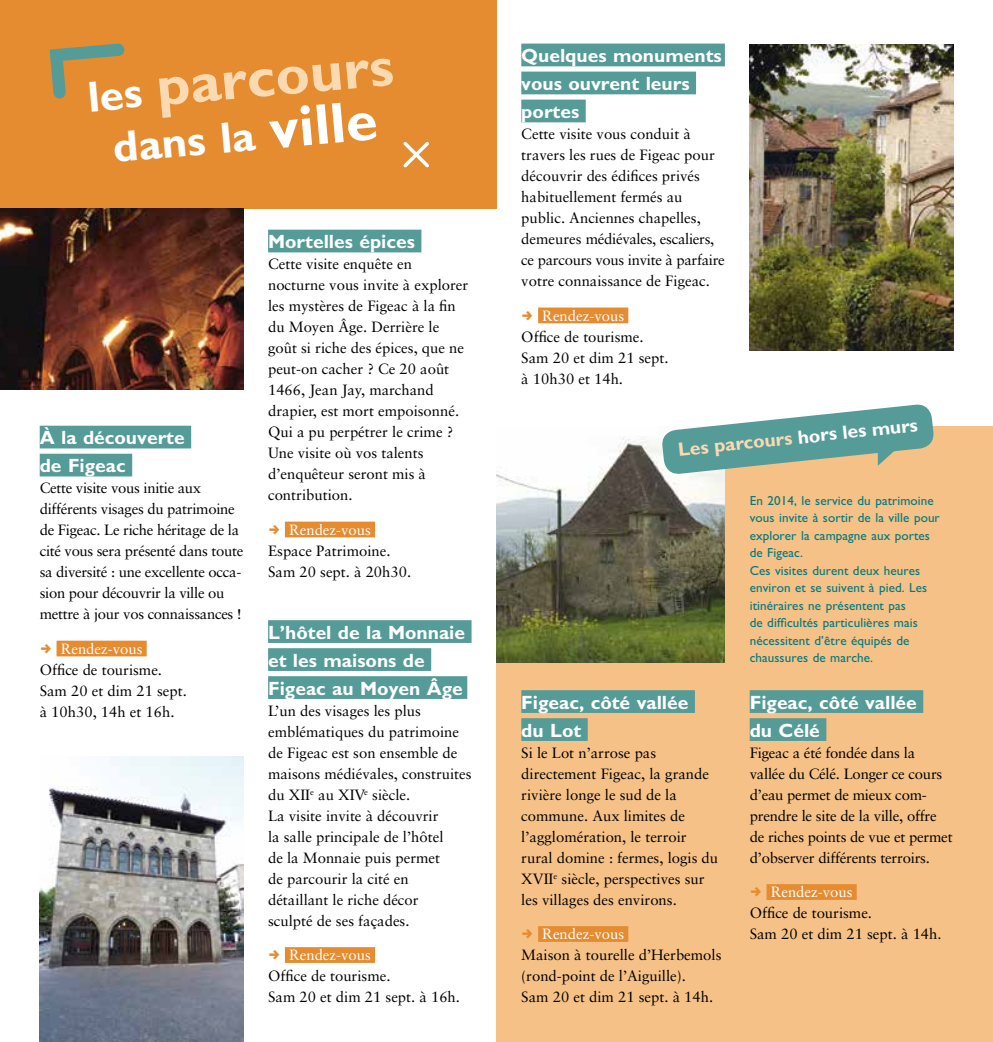
<style>
.page{position:relative;width:993px;height:1042px;background:#fff}
.page>*{position:absolute;margin:0;border:0;box-sizing:border-box;transform-origin:0 0}
.t1{font:700 57.75px "M Gill Sans";color:#fbdab2}
.t2{font:700 43.75px "M Gill Sans";color:#fff}
.t3{font:700 19.25px/28px "M Gill Sans";color:#fff}
.t4{font:700 19.25px "Gill Sans";color:#fbdab2}
.t5{font:14.88px/21px "Sabon";color:#000}
.t6{font:14.88px/21px "Sabon";letter-spacing:-.02em;color:#000}
.t7{font:14.88px "Sabon";color:#fff}
.t8{font:13.12px/17.5px "M Gill Sans";letter-spacing:.005em;color:#007981}
.s1{font-size:43.75px;color:#fff}
.s2{font-size:57.75px}
.s3{color:#fff}
</style>
<div class="page">
<div style="left:0;top:0;width:496px;height:208px;background:#e58b30"></div>
<div style="left:496px;top:427px;width:496px;height:615px;background:#f5c186"></div>
<img style="left:749px;top:45px;width:203px;height:306px">
<img style="left:39px;top:756px;width:204px;height:286px">
<img style="left:0;top:208px;width:243px;height:182px">
<img style="left:496px;top:427px;width:228px;height:235px">
<svg style="left:49px;top:43px;width:76px;height:56px"></svg>
<div style="left:268px;top:230px;width:153px;height:22px;background:#559b98"></div>
<div style="left:285px;top:521px;width:90px;height:16px;background:#e58b30"></div>
<div style="left:749px;top:690px;width:173px;height:23px;background:#559b98"></div>
<div style="left:749px;top:718px;width:77px;height:23px;background:#559b98"></div>
<div style="left:766px;top:884px;width:90px;height:16px;background:#e58b30"></div>
<div style="left:521px;top:690px;width:173px;height:23px;background:#559b98"></div>
<div style="left:521px;top:718px;width:66px;height:23px;background:#559b98"></div>
<div style="left:538px;top:926px;width:90px;height:16px;background:#e58b30"></div>
<div style="left:40px;top:426px;width:151px;height:22px;background:#559b98"></div>
<div style="left:40px;top:454px;width:92px;height:22px;background:#559b98"></div>
<div style="left:56px;top:641px;width:91px;height:15px;background:#e58b30"></div>
<div style="left:268px;top:620px;width:203px;height:23px;background:#559b98"></div>
<div style="left:268px;top:648px;width:163px;height:23px;background:#559b98"></div>
<div style="left:268px;top:676px;width:199px;height:23px;background:#559b98"></div>
<div style="left:285px;top:947px;width:90px;height:16px;background:#e58b30"></div>
<div style="left:521px;top:44px;width:203px;height:22px;background:#559b98"></div>
<div style="left:521px;top:72px;width:174px;height:22px;background:#559b98"></div>
<div style="left:521px;top:100px;width:64px;height:22px;background:#559b98"></div>
<div style="left:538px;top:307px;width:90px;height:16px;background:#e58b30"></div>
<svg style="left:403px;top:141px;width:26px;height:27px"></svg>
<svg style="left:660px;top:404px;width:274px;height:71px"></svg>
<h1 class="t1" style="left:84px;top:60px;width:308px;rotate:-5deg"><span class="s1">les</span> parcours</h1>
<h2 class="t2" style="left:111px;top:123px;width:267px;rotate:-5deg">dans la <span class="s2">ville</span></h2>
<p class="t3" style="left:40px;top:424px;width:146px">À la découverte de Figeac</p>
<p class="t6" style="left:40px;top:477px;width:205px">Cette visite vous initie aux différents visages du patrimoine de Figeac. Le riche héritage de la cité vous sera présenté dans toute sa diversité : une excellente occa&shy;sion pour découvrir la ville ou mettre à jour vos connaissances !</p>
<p class="t7" style="left:61px;top:640px;width:83px">Rendez-vous</p>
<p class="t5" style="left:40px;top:659px;width:149px">Office de tourisme.<br>Sam 20 et dim 21 sept. à 10h30, 14h et 16h.</p>
<p class="t3" style="left:268px;top:228px;width:148px">Mortelles épices</p>
<p class="t5" style="left:268px;top:253px;width:202px">Cette visite enquête en nocturne vous invite à explorer les mystères de Figeac à la fin du Moyen Âge. Derrière le goût si riche des épices, que ne peut-on cacher ? Ce 20 août<br>1466, Jean Jay, marchand drapier, est mort empoisonné.<br>Qui a pu perpétrer le crime ?<br>Une visite où vos talents d’enquêteur seront mis à contribution.</p>
<p class="t7" style="left:289px;top:521px;width:83px">Rendez-vous</p>
<p class="t5" style="left:268px;top:540px;width:145px">Espace Patrimoine.<br>Sam 20 sept. à 20h30.</p>
<p class="t3" style="left:268px;top:618px;width:198px">L’hôtel de la Monnaie et les maisons de<br>Figeac au Moyen Âge</p>
<p class="t5" style="left:268px;top:700px;width:205px">L’un des visages les plus emblématiques du patrimoine de Figeac est son ensemble de maisons médiévales, construites du XII<sup>e</sup> au XIV<sup>e</sup> siècle.<br>La visite invite à découvrir<br>la salle principale de l’hôtel<br>de la Monnaie puis permet<br>de parcourir la cité en détaillant le riche décor<br>sculpté de ses façades.</p>
<p class="t7" style="left:289px;top:946px;width:83px">Rendez-vous</p>
<p class="t5" style="left:268px;top:965px;width:193px">Office de tourisme.<br>Sam 20 et dim 21 sept. à 16h.</p>
<p class="t3" style="left:521px;top:42px;width:202px">Quelques monuments vous ouvrent leurs portes</p>
<p class="t5" style="left:521px;top:123px;width:205px">Cette visite vous conduit à travers les rues de Figeac pour découvrir des édifices privés habituellement fermés au public. Anciennes chapelles, demeures médiévales, escaliers, ce parcours vous invite à parfaire votre connaissance de Figeac.</p>
<p class="t7" style="left:542px;top:307px;width:83px">Rendez-vous</p>
<p class="t5" style="left:521px;top:326px;width:149px">Office de tourisme.<br>Sam 20 et dim 21 sept. à 10h30 et 14h.</p>
<p class="t4" style="left:676px;top:438px;width:242px;rotate:-6deg">Les parcours <span class="s3">hors les murs</span></p>
<p class="t3" style="left:521px;top:688px;width:169px">Figeac, côté vallée du Lot</p>
<p class="t5" style="left:521px;top:742px;width:198px">Si le Lot n’arrose pas directement Figeac, la grande rivière longe le sud de la commune. Aux limites de l’agglomération, le terroir rural domine : fermes, logis du<br>XVII<sup>e</sup> siècle, perspectives sur les villages des environs.</p>
<p class="t7" style="left:542px;top:925px;width:83px">Rendez-vous</p>
<p class="t5" style="left:521px;top:944px;width:202px">Maison à tourelle d’Herbemols (rond-point de l’Aiguille).<br>Sam 20 et dim 21 sept. à 14h.</p>
<p class="t8" style="left:749px;top:492px;width:191px">En 2014, le service du patrimoine vous invite à sortir de la ville pour explorer la campagne aux portes de Figeac.<br>Ces visites durent deux heures environ et se suivent à pied. Les itinéraires ne présentent pas<br>de difficultés particulières mais nécessitent d’être équipés de chaussures de marche.</p>
<p class="t3" style="left:749px;top:688px;width:169px">Figeac, côté vallée du Célé</p>
<p class="t5" style="left:749px;top:742px;width:204px">Figeac a été fondée dans la vallée du Célé. Longer ce cours d’eau permet de mieux com&shy;prendre le site de la ville, offre de riches points de vue et permet d’observer différents terroirs.</p>
<p class="t7" style="left:770px;top:883px;width:83px">Rendez-vous</p>
<p class="t5" style="left:749px;top:902px;width:193px">Office de tourisme.<br>Sam 20 et dim 21 sept. à 14h.</p>
</div>
